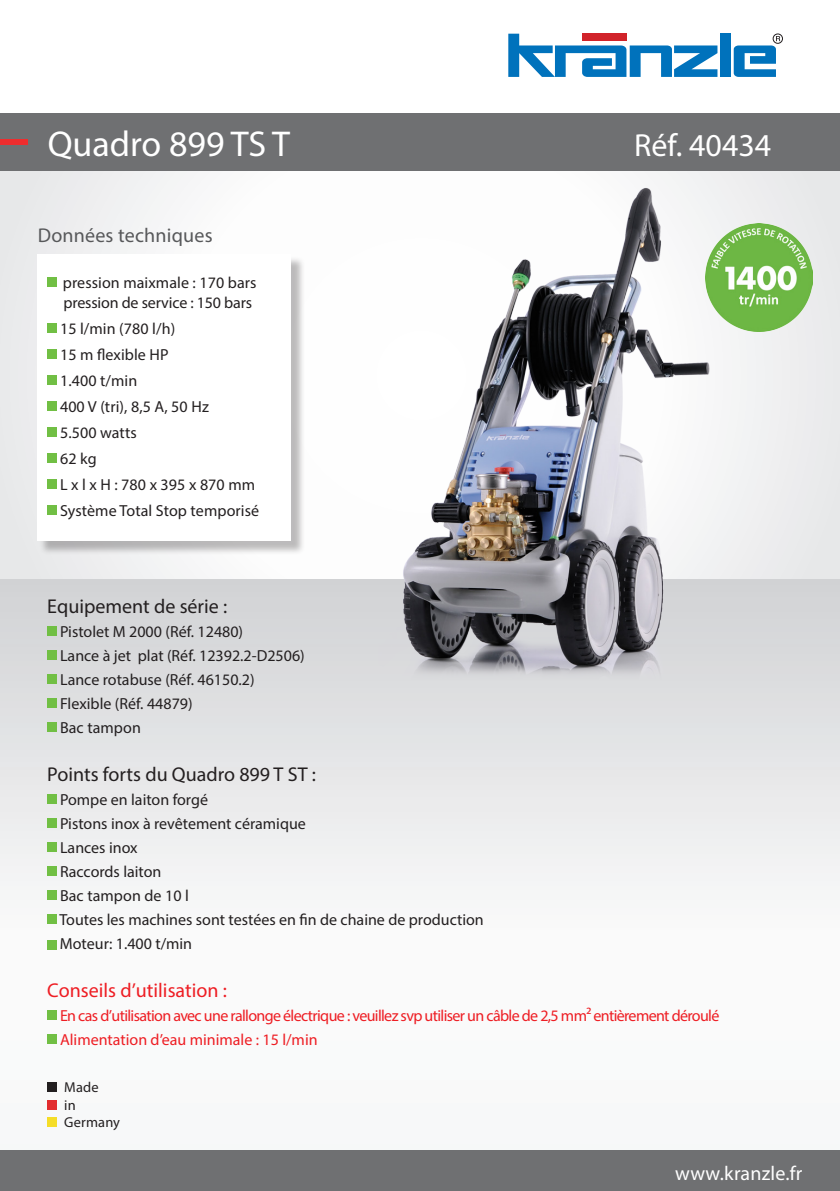
<style>
.page{position:relative;width:840px;height:1191px;background:#fff}
.page>*{position:absolute;margin:0;border:0;box-sizing:border-box;transform-origin:0 0}
.t1{font:36px "Myriad Pro";color:#fff}
.t2{font:32px "Myriad Pro";color:#fff}
.t3{font:20px "Myriad Pro";color:#231f20}
.t4{font:20px "Myriad Pro";color:#ee1d23}
.t5{font:20px "Myriad Pro";letter-spacing:.01em;color:#57585a}
.t6{font:20px "Myriad Pro";letter-spacing:.01em;color:#fff}
.t7{font:16px/26px "Myriad Pro";color:#231f20}
.t8{font:16px "Myriad Pro";letter-spacing:-.04em;color:#ee1d23}
.t9{font:16px "Myriad Pro";color:#ee1d23}
.t10{font:14.4px "Myriad Pro";letter-spacing:.01em;color:#231f20}
</style>
<div class="page">
<div style="left:0;top:170px;width:839px;height:409px;background:linear-gradient(to bottom,#f4f5f5,#f2f2f3)"></div>
<div style="left:0;top:579px;width:839px;height:612px;background:linear-gradient(to bottom,#d7d8da,#fff)"></div>
<div style="left:0;top:113px;width:839px;height:57px;background:#6f7072"></div>
<div style="left:0;top:139px;width:27px;height:6px;background:#ee2d2e"></div>
<div style="left:581px;top:33px;width:45px;height:8px;background:#d1232a"></div>
<svg style="left:508px;top:34px;width:209px;height:43px"></svg>
<div style="left:719px;top:34px;width:11px;height:43px;background:#0072bc"></div>
<div style="left:772px;top:34px;width:10px;height:10px;border:1px solid #231f20;border-radius:50%"></div>
<svg style="left:733px;top:36px;width:46px;height:41px"></svg>
<div style="left:47px;top:1082px;width:10px;height:10px;background:#231f20"></div>
<div style="left:47px;top:1099px;width:10px;height:10px;background:#e22c2f"></div>
<div style="left:47px;top:1116px;width:10px;height:10px;background:#f5dd28"></div>
<div style="left:39px;top:256px;width:265px;height:299px;background:#231f20;opacity:.3"></div>
<div style="left:38px;top:254px;width:253px;height:287px;background:#fff"></div>
<div style="left:0;top:1151px;width:839px;height:40px;background:#6f7072"></div>
<div style="left:47px;top:277px;width:9px;height:9px;background:#71bf44"></div>
<div style="left:47px;top:323px;width:9px;height:9px;background:#71bf44"></div>
<div style="left:47px;top:349px;width:9px;height:9px;background:#71bf44"></div>
<div style="left:47px;top:375px;width:9px;height:9px;background:#71bf44"></div>
<div style="left:47px;top:401px;width:9px;height:9px;background:#71bf44"></div>
<div style="left:47px;top:427px;width:9px;height:9px;background:#71bf44"></div>
<div style="left:47px;top:453px;width:9px;height:9px;background:#71bf44"></div>
<div style="left:47px;top:479px;width:9px;height:9px;background:#71bf44"></div>
<div style="left:47px;top:505px;width:9px;height:9px;background:#71bf44"></div>
<div style="left:47px;top:626px;width:9px;height:10px;background:#71bf44"></div>
<div style="left:47px;top:650px;width:9px;height:10px;background:#71bf44"></div>
<div style="left:47px;top:674px;width:9px;height:10px;background:#71bf44"></div>
<div style="left:47px;top:698px;width:9px;height:10px;background:#71bf44"></div>
<div style="left:47px;top:722px;width:9px;height:10px;background:#71bf44"></div>
<div style="left:47px;top:794px;width:9px;height:10px;background:#71bf44"></div>
<div style="left:47px;top:818px;width:9px;height:10px;background:#71bf44"></div>
<div style="left:47px;top:842px;width:9px;height:10px;background:#71bf44"></div>
<div style="left:47px;top:866px;width:9px;height:10px;background:#71bf44"></div>
<div style="left:47px;top:890px;width:9px;height:10px;background:#71bf44"></div>
<div style="left:47px;top:914px;width:9px;height:10px;background:#71bf44"></div>
<div style="left:47px;top:940px;width:9px;height:9px;background:#71bf44"></div>
<div style="left:47px;top:1010px;width:9px;height:10px;background:#71bf44"></div>
<div style="left:47px;top:1034px;width:9px;height:10px;background:#71bf44"></div>
<img style="left:378px;top:170px;width:349px;height:516px">
<img style="left:704px;top:224px;width:108px;height:107px">
<p class="t1" style="left:48px;top:121px;width:244px">Quadro 899 TS T</p>
<p class="t2" style="left:633px;top:125px;width:139px">Réf. 40434</p>
<p class="t5" style="left:38px;top:223px;width:176px">Données techniques</p>
<p class="t7" style="left:63px;top:272px;width:195px;line-height:20px">pression maixmale : 170 bars pression de service : 150 bars</p>
<p class="t7" style="left:60px;top:315px;width:200px">15 l/min (780 l/h)<br>15 m flexible HP<br>1.400 t/min<br>400 V (tri), 8,5 A, 50 Hz<br>5.500 watts<br>62 kg<br>L x l x H : 780 x 395 x 870 mm<br>Système Total Stop temporisé</p>
<p class="t3" style="left:47px;top:594px;width:181px">Equipement de série :</p>
<p class="t7" style="left:60px;top:618px;width:184px">Pistolet M 2000 (Réf. 12480)</p>
<p class="t7" style="left:60px;top:642px;width:246px">Lance à jet plat (Réf. 12392.2-D2506)</p>
<p class="t7" style="left:60px;top:666px;width:196px">Lance rotabuse (Réf. 46150.2)</p>
<p class="t7" style="left:60px;top:690px;width:134px">Flexible (Réf. 44879)</p>
<p class="t7" style="left:60px;top:714px;width:82px">Bac tampon</p>
<p class="t3" style="left:47px;top:762px;width:270px">Points forts du Quadro 899 T ST :</p>
<p class="t7" style="left:60px;top:786px;width:149px">Pompe en laiton forgé</p>
<p class="t7" style="left:60px;top:810px;width:247px">Pistons inox à revêtement céramique</p>
<p class="t7" style="left:60px;top:834px;width:79px">Lances inox</p>
<p class="t7" style="left:60px;top:858px;width:103px">Raccords laiton</p>
<p class="t7" style="left:60px;top:882px;width:130px">Bac tampon de 10 l</p>
<p class="t7" style="left:59px;top:906px;width:425px">Toutes les machines sont testées en fin de chaine de production</p>
<p class="t7" style="left:60px;top:930px;width:134px">Moteur: 1.400 t/min</p>
<p class="t4" style="left:47px;top:978px;width:181px">Conseils d’utilisation :</p>
<p class="t8" style="left:60px;top:1006px;width:660px">En cas d’utilisation avec une rallonge électrique : veuillez svp utiliser un câble de 2,5 mm² entièrement déroulé</p>
<p class="t9" style="left:60px;top:1030px;width:259px">Alimentation d’eau minimale : 15 l/min</p>
<p class="t10" style="left:64px;top:1078px;width:36px">Made</p>
<p class="t10" style="left:64px;top:1095px;width:13px">in</p>
<p class="t10" style="left:64px;top:1113px;width:57px">Germany</p>
<p class="t6" style="left:674px;top:1161px;width:129px">www.kranzle.fr</p>
</div>
